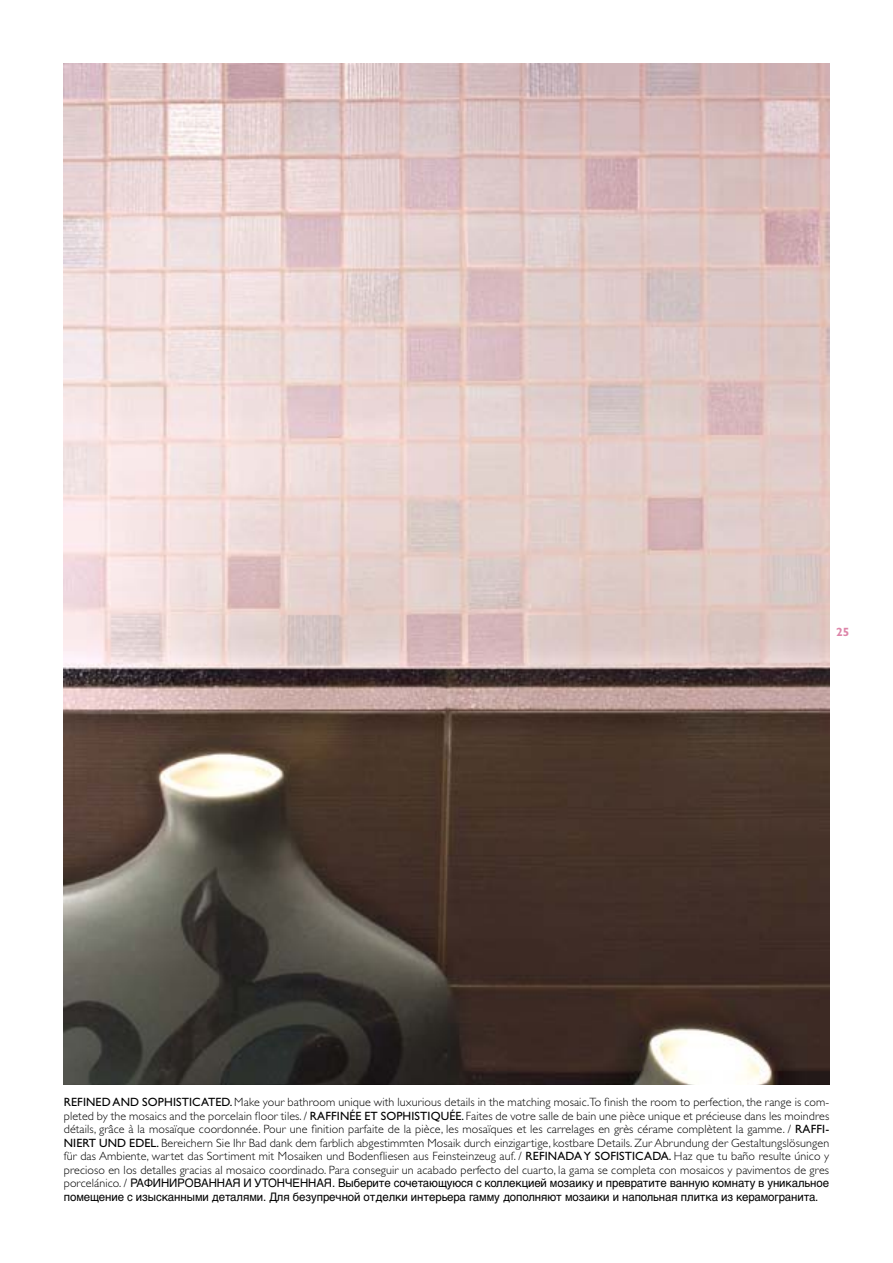
<style>
.page{position:relative;width:893px;height:1263px;background:#fff}
.page>*{position:absolute;margin:0;border:0;box-sizing:border-box;transform-origin:0 0}
.t1{font:300 12px/13.5px "Gill Sans";letter-spacing:.01em;color:#000001;text-align:justify}
.t2{font:700 12px "Gill Sans";color:#dd85a9}
.t3{font:11.7px/13.5px "Helvetica Cyr Upright";letter-spacing:-.005em;color:#000001}
.s1{font-weight:400}
.s2{font-family:"Gill Sans";font-weight:300;font-size:12px}
</style>
<div class="page">
<img style="left:64px;top:64px;width:765px;height:1020px">
<p class="t2" style="left:836px;top:625px;width:15px">25</p>
<p class="t1" style="left:64px;top:1095px;width:767px"><span class="s1">REFINED AND SOPHISTICATED.</span> Make your bathroom unique with luxurious details in the matching mosaic.To finish the room to perfection, the range is com&shy;pleted by the mosaics and the porcelain floor tiles. / <span class="s1">RAFFINÉE ET SOPHISTIQUÉE.</span> Faites de votre salle de bain une pièce unique et précieuse dans les moindres détails, grâce à la mosaïque coordonnée. Pour une finition parfaite de la pièce, les mosaïques et les carrelages en grès cérame complètent la gamme. / <span class="s1">RAFFI-NIERT UND EDEL.</span> Bereichern Sie Ihr Bad dank dem farblich abgestimmten Mosaik durch einzigartige, kostbare Details. Zur Abrundung der Gestaltungslösungen für das Ambiente, wartet das Sortiment mit Mosaiken und Bodenfliesen aus Feinsteinzeug auf. / <span class="s1">REFINADA Y SOFISTICADA.</span> Haz que tu baño resulte único y precioso en los detalles gracias al mosaico coordinado. Para conseguir un acabado perfecto del cuarto, la gama se completa con mosaicos y pavimentos de gres</p>
<p class="t3" style="left:64px;top:1176px;width:767px"><span class="s2">porcelánico. /</span> РАФИНИРОВАННАЯ И УТОНЧЕННАЯ. Выберите сочетающуюся с коллекцией мозаику и превратите ванную комнату в уникальное помещение с изысканными деталями. Для безупречной отделки интерьера гамму дополняют мозаики и напольная плитка из керамогранита.</p>
</div>
